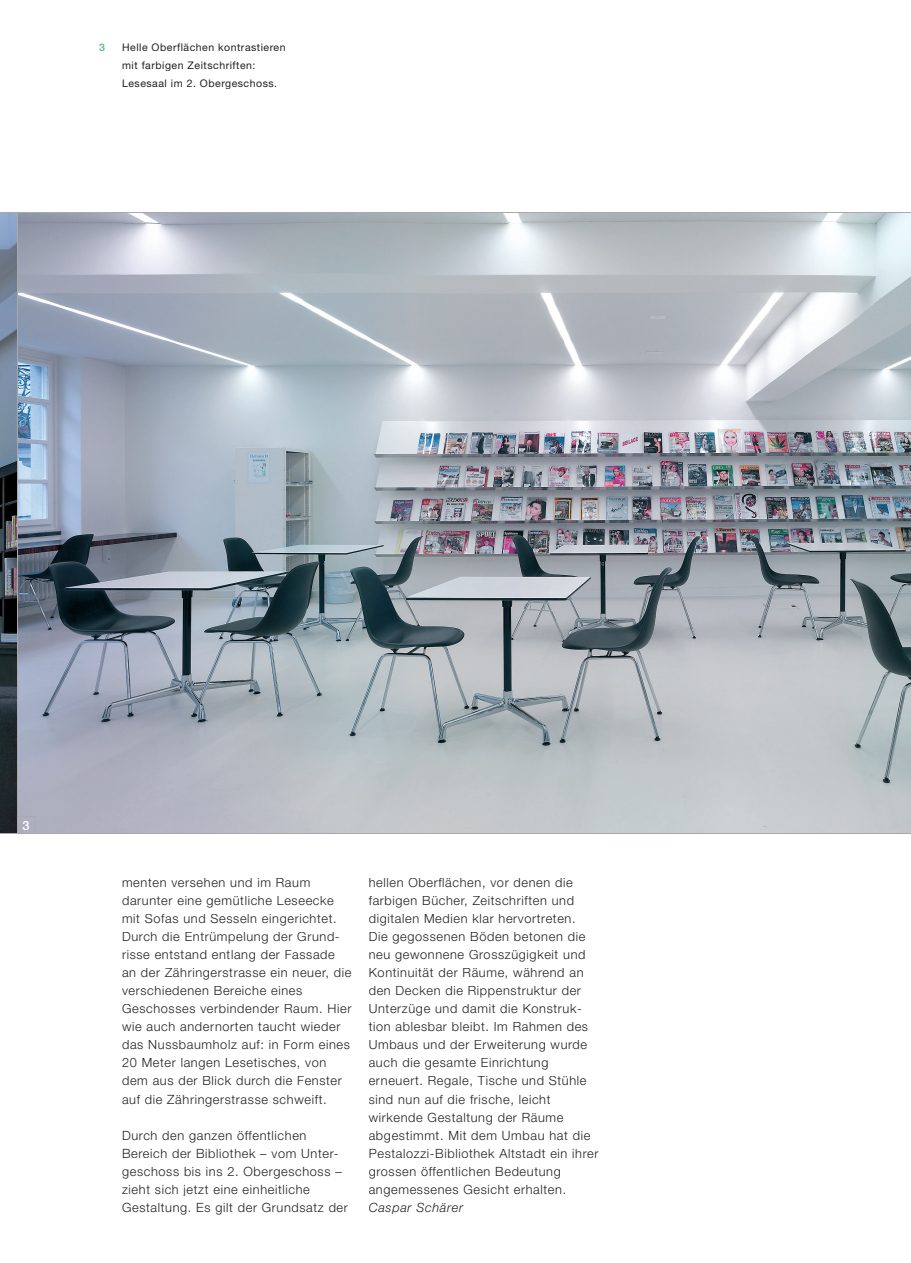
<style>
.page{position:relative;width:911px;height:1263px;background:#fff}
.page>*{position:absolute;margin:0;border:0;box-sizing:border-box;transform-origin:0 0}
.t1{font:300 12.75px/18px "Helvetica Neue LT";letter-spacing:.05em;color:#231f20}
.t2{font:italic 300 12.75px "Helvetica Neue LT";letter-spacing:.05em;color:#231f20}
.t3{font:500 12.75px "Helvetica Neue LT";color:#fff}
.t4{font:10.5px/18px "Helvetica Neue LT";letter-spacing:.05em;color:#231f20}
.t5{font:700 10.5px "Helvetica Neue LT";color:#65c189}
</style>
<div class="page">
<img style="left:0;top:213px;width:911px;height:620px">
<svg style="left:18px;top:816px;width:17px;height:17px"></svg>
<hr style="left:0;top:212px;width:911px;height:1px;background:#a8a9ad">
<hr style="left:0;top:833px;width:911px;height:1px;background:#a8a9ad">
<hr style="left:17px;top:213px;width:1px;height:620px;background:#a8a9ad">
<p class="t5" style="left:99px;top:40px;width:7px">3</p>
<p class="t4" style="left:122px;top:38px;width:165px">Helle Oberflächen kontrastieren mit farbigen Zeitschriften:<br>Lesesaal im 2. Obergeschoss.</p>
<p class="t3" style="left:23px;top:818px;width:9px">3</p>
<p class="t1" style="left:122px;top:874px;width:231px">menten versehen und im Raum darunter eine gemütliche Leseecke mit Sofas und Sesseln eingerichtet.<br>Durch die Entrümpelung der Grund&shy;risse entstand entlang der Fassade an der Zähringerstrasse ein neuer, die verschiedenen Bereiche eines Geschosses verbindender Raum. Hier wie auch andernorten taucht wieder das Nussbaumholz auf: in Form eines 20 Meter langen Lesetisches, von dem aus der Blick durch die Fenster auf die Zähringerstrasse schweift.</p>
<p class="t1" style="left:122px;top:1126px;width:227px">Durch den ganzen öffentlichen Bereich der Bibliothek – vom Unter&shy;geschoss bis ins 2. Obergeschoss – zieht sich jetzt eine einheitliche Gestaltung. Es gilt der Grundsatz der</p>
<p class="t1" style="left:369px;top:874px;width:231px">hellen Oberflächen, vor denen die farbigen Bücher, Zeitschriften und digitalen Medien klar hervortreten.<br>Die gegossenen Böden betonen die neu gewonnene Grosszügigkeit und Kontinuität der Räume, während an den Decken die Rippenstruktur der Unterzüge und damit die Konstruk&shy;tion ablesbar bleibt. Im Rahmen des Umbaus und der Erweiterung wurde auch die gesamte Einrichtung erneuert. Regale, Tische und Stühle sind nun auf die frische, leicht wirkende Gestaltung der Räume abgestimmt. Mit dem Umbau hat die Pestalozzi-Bibliothek Altstadt ein ihrer grossen öffentlichen Bedeutung angemessenes Gesicht erhalten.</p>
<p class="t2" style="left:369px;top:1199px;width:96px">Caspar Schärer</p>
</div>
